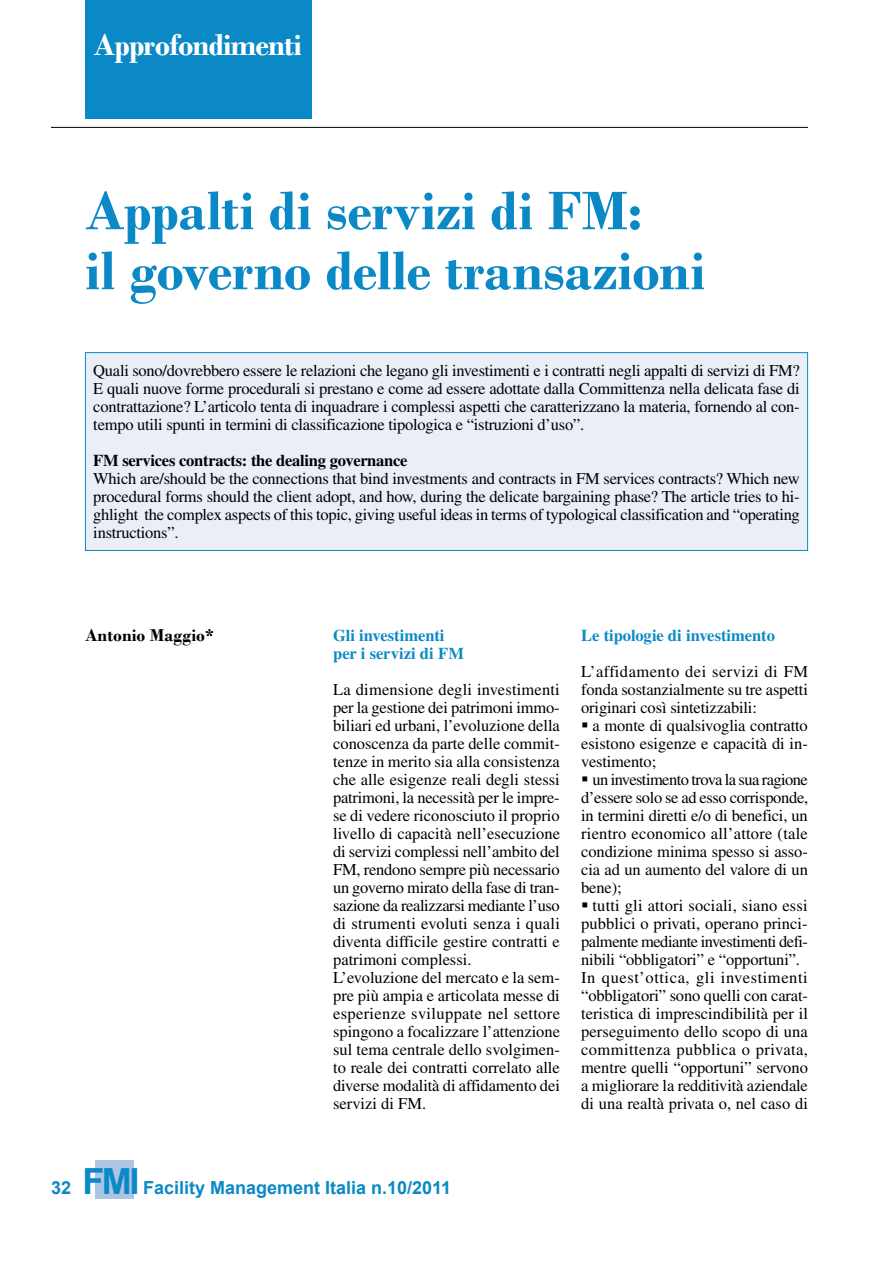
<style>
.page{position:relative;width:893px;height:1263px;background:#fff}
.page>*{position:absolute;margin:0;border:0;box-sizing:border-box;transform-origin:0 0}
.t1{font:700 57px/60px "Bodoni";color:#0b89c6}
.t2{font:700 31.5px "Bodoni";letter-spacing:-.03em;color:#fff}
.t3{font:700 18px "Arial";color:#0b89c6}
.t4{font:700 18px "Bodoni";color:#000}
.t5{font:16.5px/18px "Times LT Std";letter-spacing:-.005em;color:#000;text-align:justify}
.t6{font:700 16.5px/18px "Times LT Std";color:#0b89c6}
.t7{font:700 16.5px "Times LT Std";letter-spacing:-.015em;color:#000}
.s1{font-size:36px}
</style>
<div class="page">
<div style="left:95px;top:1161px;width:39px;height:38px;background:#aec4e3"></div>
<hr style="left:51px;top:127px;width:757px;height:1px;background:#000">
<div style="left:85px;top:0;width:227px;height:119px;background:#0b89c6"></div>
<div style="left:85px;top:353px;width:723px;height:197px;background:#e9eef7"></div>
<div style="left:85px;top:352px;width:723px;height:199px;border:1px solid #0b89c6"></div>
<h2 class="t2" style="left:94px;top:26px;width:210px">Approfondimenti</h2>
<h1 class="t1" style="left:85px;top:180px;width:622px">Appalti di servizi di FM:<br>il governo delle transazioni</h1>
<p class="t5" style="left:93px;top:362px;width:708px">Quali sono/dovrebbero essere le relazioni che legano gli investimenti e i contratti negli appalti di servizi di FM?<br>E quali nuove forme procedurali si prestano e come ad essere adottate dalla Committenza nella delicata fase di contrattazione? L’articolo tenta di inquadrare i complessi aspetti che caratterizzano la materia, fornendo al con&shy;tempo utili spunti in termini di classificazione tipologica e “istruzioni d’uso”.</p>
<p class="t7" style="left:93px;top:451px;width:316px">FM services contracts: the dealing governance</p>
<p class="t5" style="left:93px;top:470px;width:708px">Which are/should be the connections that bind investments and contracts in FM services contracts? Which new procedural forms should the client adopt, and how, during the delicate bargaining phase? The article tries to hi&shy;ghlight the complex aspects of this topic, giving useful ideas in terms of typological classification and “operating instructions”.</p>
<p class="t4" style="left:85px;top:624px;width:130px">Antonio Maggio*</p>
<p class="t6" style="left:333px;top:626px;width:132px">Gli investimenti per i servizi di FM</p>
<p class="t5" style="left:333px;top:680px;width:228px;text-align:left">La dimensione degli investimenti per la gestione dei patrimoni immo&shy;biliari ed urbani, l’evoluzione della conoscenza da parte delle commit&shy;tenze in merito sia alla consistenza che alle esigenze reali degli stessi patrimoni, la necessità per le impre&shy;se di vedere riconosciuto il proprio livello di capacità nell’esecuzione di servizi complessi nell’ambito del FM, rendono sempre più necessario un governo mirato della fase di tran&shy;sazione da realizzarsi mediante l’uso di strumenti evoluti senza i quali diventa difficile gestire contratti e patrimoni complessi.<br>L’evoluzione del mercato e la sem&shy;pre più ampia e articolata messe di esperienze sviluppate nel settore spingono a focalizzare l’attenzione sul tema centrale dello svolgimen&shy;to reale dei contratti correlato alle diverse modalità di affidamento dei servizi di FM.</p>
<p class="t6" style="left:581px;top:626px;width:195px">Le tipologie di investimento</p>
<p class="t5" style="left:581px;top:662px;width:228px">L’affidamento dei servizi di FM fonda sostanzialmente su tre aspetti originari così sintetizzabili:</p>
<p class="t5" style="left:581px;top:716px;width:228px;text-indent:11px">a monte di qualsivoglia contratto esistono esigenze e capacità di in&shy;vestimento;</p>
<p class="t5" style="left:581px;top:770px;width:228px;text-indent:11px">un investimento trova la sua ragione d’essere solo se ad esso corrisponde, in termini diretti e/o di benefici, un rientro economico all’attore (tale condizione minima spesso si asso&shy;cia ad un aumento del valore di un bene);</p>
<p class="t5" style="left:581px;top:896px;width:228px;text-align:left;text-indent:11px">tutti gli attori sociali, siano essi pubblici o privati, operano princi&shy;palmente mediante investimenti defi&shy;nibili “obbligatori” e “opportuni”.<br>In quest’ottica, gli investimenti “obbligatori” sono quelli con carat&shy;teristica di imprescindibilità per il perseguimento dello scopo di una committenza pubblica o privata, mentre quelli “opportuni” servono a migliorare la redditività aziendale di una realtà privata o, nel caso di</p>
<p class="t3" style="left:51px;top:1176px;width:401px">32 <span class="s1">FMI</span> Facility Management Italia n.10/2011</p>
</div>
